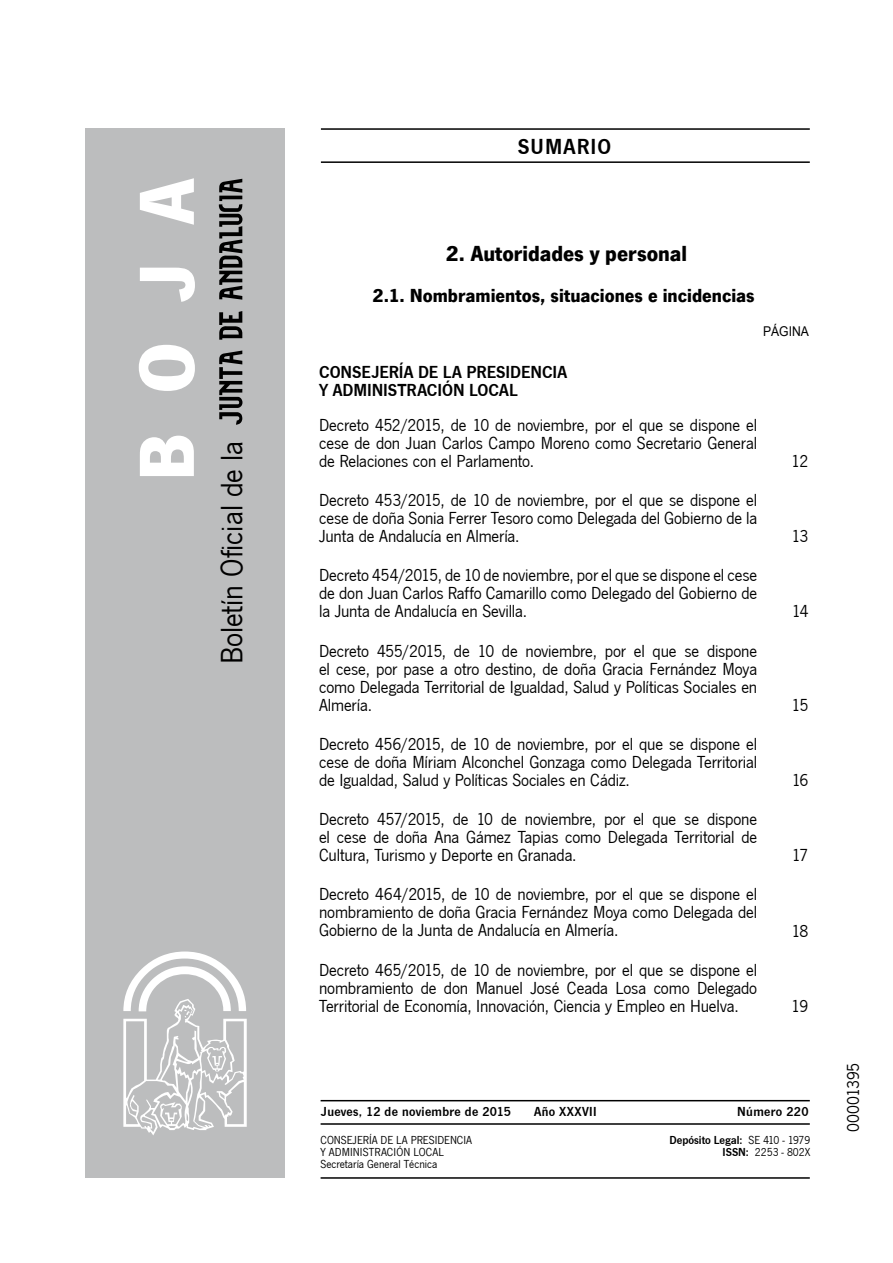
<style>
.page{position:relative;width:893px;height:1263px;background:#fff}
.page>*{position:absolute;margin:0;border:0;box-sizing:border-box;transform-origin:0 0}
.t1{font:700 81px "News Got T";color:#fff}
.t2{font:31.95px "News Got T";color:#000}
.t3{font:700 22.5px "News Got T";color:#000}
.t4{font:600 22.5px "News Got T";letter-spacing:.05em;color:#000}
.t5{font:700 19.5px "News Got T";color:#000}
.t6{font:18px/18px "News Got T";letter-spacing:-.01em;color:#000;text-align:justify}
.t7{font:600 18px/18px "News Got T";color:#000}
.t8{font:600 13.5px "News Got T";letter-spacing:.025em;color:#000}
.t9{font:13.5px "Arial";color:#000;scale:.9 1}
.t10{font:12px/12px "News Got T";color:#000}
.t11{font:600 12px/12px "News Got T";color:#000;text-align:right}
.s1{font-weight:400}
</style>
<div class="page">
<hr style="left:321px;top:128px;width:488px;height:2px;background:#000">
<hr style="left:321px;top:161px;width:488px;height:2px;background:#000">
<div style="left:85px;top:128px;width:200px;height:1050px;background:#bcbdbe"></div>
<svg style="left:219px;top:351px;width:23px;height:74px"></svg>
<svg style="left:219px;top:311px;width:23px;height:29px"></svg>
<svg style="left:219px;top:179px;width:23px;height:121px"></svg>
<svg style="left:123px;top:952px;width:124px;height:183px"></svg>
<hr style="left:320px;top:1100px;width:489px;height:1px;background:#000">
<hr style="left:320px;top:1177px;width:489px;height:2px;background:#000">
<hr style="left:320px;top:1123px;width:489px;height:2px;background:#000">
<h1 class="t1" style="left:119px;top:481px;width:305px;rotate:-90deg">BOJA</h1>
<h2 class="t2" style="left:214px;top:664px;width:225px;rotate:-90deg">Boletín Oficial de la</h2>
<p class="t4" style="left:517px;top:134px;width:95px">SUMARIO</p>
<p class="t3" style="left:446px;top:240px;width:243px">2. Autoridades y personal</p>
<p class="t5" style="left:372px;top:284px;width:384px">2.1. Nombramientos, situaciones e incidencias</p>
<p class="t9" style="left:763px;top:323px;width:53px">PÁGINA</p>
<p class="t7" style="left:319px;top:363px;width:222px">CONSEJERÍA DE LA PRESIDENCIA<br>Y ADMINIS</p>
<p class="t7" style="left:397px;top:381px;width:19px">TRACI</p>
<p class="t7" style="left:442px;top:381px;width:47px">ÓN LOCAL</p>
<p class="t6" style="left:319px;top:416px;width:439px">Decreto 452/2015, de 10 de noviembre, por el que se dispone el cese de don Juan Carlos Campo Moreno como Secretario General de Relaciones con el Parlamento.</p>
<p class="t6" style="left:319px;top:491px;width:439px">Decreto 453/2015, de 10 de noviembre, por el que se dispone el cese de doña Sonia Ferrer Tesoro como Delegada del Gobierno de la Junta de Andalucía en Almería.</p>
<p class="t6" style="left:319px;top:567px;width:439px">Decreto 454/2015, de 10 de noviembre, por el que se dispone el cese de don Juan Carlos Raffo Camarillo como Delegado del Gobierno de la Junta de Andalucía en Sevilla.</p>
<p class="t6" style="left:319px;top:642px;width:439px">Decreto 455/2015, de 10 de noviembre, por el que se dispone el cese, por pase a otro destino, de doña Gracia Fernández Moya como Delegada Territorial de Igualdad, Salud y Políticas Sociales en Almería.</p>
<p class="t6" style="left:319px;top:735px;width:439px">Decreto 456/2015, de 10 de noviembre, por el que se dispone el cese de doña Míriam Alconchel Gonzaga como Delegada Territorial de Igualdad, Salud y Políticas Sociales en Cádiz.</p>
<p class="t6" style="left:319px;top:811px;width:439px">Decreto 457/2015, de 10 de noviembre, por el que se dispone el cese de doña Ana Gámez Tapias como Delegada Territorial de Cultura, Turismo y Deporte en Granada.</p>
<p class="t6" style="left:319px;top:886px;width:439px">Decreto 464/2015, de 10 de noviembre, por el que se dispone el nombramiento de doña Gracia Fernández Moya como Delegada del Gobierno de la Junta de Andalucía en Almería.</p>
<p class="t6" style="left:319px;top:961px;width:439px">Decreto 465/2015, de 10 de noviembre, por el que se dispone el nombramiento de don Manuel José Ceada Losa como Delegado Territorial de Economía, Innovación, Ciencia y Empleo en Huelva.</p>
<p class="t6" style="left:791px;top:452px;width:19px">12</p>
<p class="t6" style="left:791px;top:527px;width:18px">13</p>
<p class="t6" style="left:792px;top:603px;width:18px">14</p>
<p class="t6" style="left:791px;top:696px;width:18px">15</p>
<p class="t6" style="left:791px;top:771px;width:18px">16</p>
<p class="t6" style="left:791px;top:847px;width:18px">17</p>
<p class="t6" style="left:791px;top:922px;width:18px">18</p>
<p class="t6" style="left:791px;top:997px;width:19px">19</p>
<p class="t8" style="left:321px;top:1104px;width:191px">JUEVES, 12 DE NOVIEMBRE DE 2015</p>
<p class="t8" style="left:534px;top:1104px;width:64px">AÑO XXXVII</p>
<p class="t8" style="left:737px;top:1104px;width:73px">NÚMERO 220</p>
<p class="t10" style="left:320px;top:1134px;width:153px">CONSEJERÍA DE LA PRESIDENCIA<br>Y ADMINISTRACIÓN LOCAL<br>Secretaría General Técnica</p>
<p class="t11" style="left:669px;top:1134px;width:142px">DEPÓSITO LEGAL: <span class="s1">SE 410 - 1979<br></span>ISSN: <span class="s1">2253 - 802X</span></p>
<p class="t6" style="left:844px;top:1132px;width:70px;rotate:-90deg">00001395</p>
</div>
